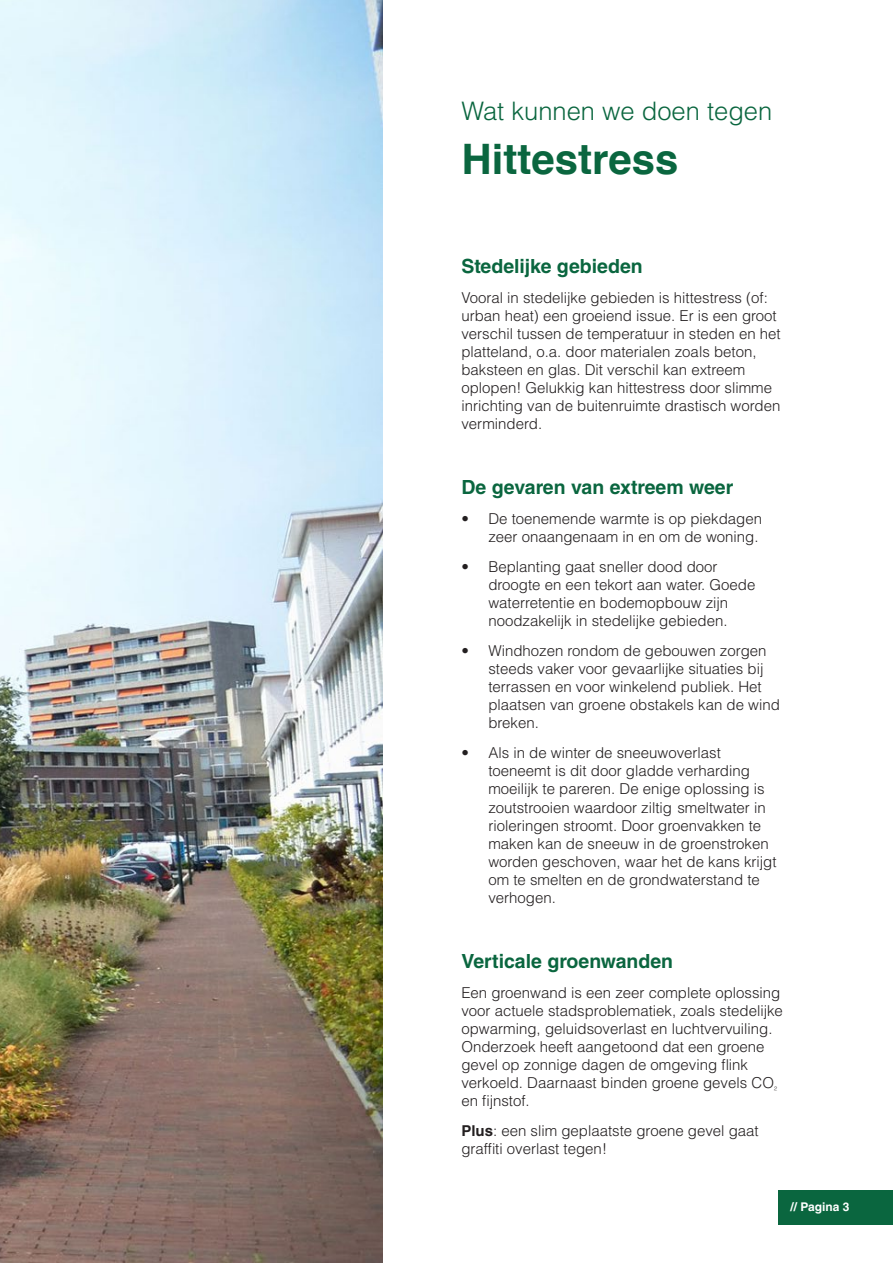
<style>
.page{position:relative;width:893px;height:1263px;background:#fff}
.page>*{position:absolute;margin:0;border:0;box-sizing:border-box;transform-origin:0 0}
.t1{font:700 42px "Helvetica";color:#0a663f}
.t2{font:300 25.5px "Helvetica LT Std";color:#0a663f}
.t3{font:700 19.5px "Helvetica LT Std";color:#0a663f}
.t4{font:300 15px/18px "Helvetica LT Std";color:#231f20}
.t5{font:700 12px "Helvetica LT Std";color:#fff}
.s1{font-weight:700}
</style>
<div class="page">
<div style="left:778px;top:1190px;width:115px;height:34px;background:#0a663f"></div>
<img style="left:0;top:0;width:383px;height:1263px">
<p class="t2" style="left:461px;top:95px;width:312px">Wat kunnen we doen tegen</p>
<p class="t1" style="left:461px;top:125px;width:219px">Hittestress</p>
<p class="t3" style="left:461px;top:254px;width:183px">Stedelijke gebieden</p>
<p class="t4" style="left:461px;top:289px;width:321px">Vooral in stedelijke gebieden is hittestress (of: urban heat) een groeiend issue. Er is een groot verschil tussen de temperatuur in steden en het platteland, o.a. door materialen zoals beton, baksteen en glas. Dit verschil kan extreem oplopen! Gelukkig kan hittestress door slimme inrichting van de buitenruimte drastisch worden verminderd.</p>
<p class="t3" style="left:461px;top:476px;width:273px">De gevaren van extreem weer</p>
<p class="t4" style="left:461px;top:510px;width:302px;text-align:right">• De toenemende warmte is op piekdagen zeer onaangenaam in en om de woning.</p>
<p class="t4" style="left:488px;top:558px;width:269px;text-indent:-27px">• Beplanting gaat sneller dood door droogte en een tekort aan water. Goede waterretentie en bodemopbouw zijn noodzakelijk in stedelijke gebieden.</p>
<p class="t4" style="left:488px;top:642px;width:293px;text-indent:-27px">• Windhozen rondom de gebouwen zorgen steeds vaker voor gevaarlijke situaties bij terrassen en voor winkelend publiek. Het plaatsen van groene obstakels kan de wind breken.</p>
<p class="t4" style="left:488px;top:744px;width:290px;text-indent:-27px">• Als in de winter de sneeuwoverlast toeneemt is dit door gladde verharding moeilijk te pareren. De enige oplossing is zoutstrooien waardoor ziltig smeltwater in rioleringen stroomt. Door groenvakken te maken kan de sneeuw in de groenstroken worden geschoven, waar het de kans krijgt om te smelten en de grondwaterstand te verhogen.</p>
<p class="t3" style="left:461px;top:949px;width:213px">Verticale groenwanden</p>
<p class="t4" style="left:461px;top:983px;width:323px">Een groenwand is een zeer complete oplossing voor actuele stadsproblematiek, zoals stedelijke opwarming, geluidsoverlast en luchtvervuiling.<br>Onderzoek heeft aangetoond dat een groene gevel op zonnige dagen de omgeving flink verkoeld. Daarnaast binden groene gevels CO<sub>² </sub>en fijnstof.</p>
<p class="t4" style="left:461px;top:1121px;width:299px"><span class="s1">Plus</span>: een slim geplaatste groene gevel gaat graffiti overlast tegen!</p>
<p class="t5" style="left:790px;top:1200px;width:60px">// Pagina 3</p>
</div>
